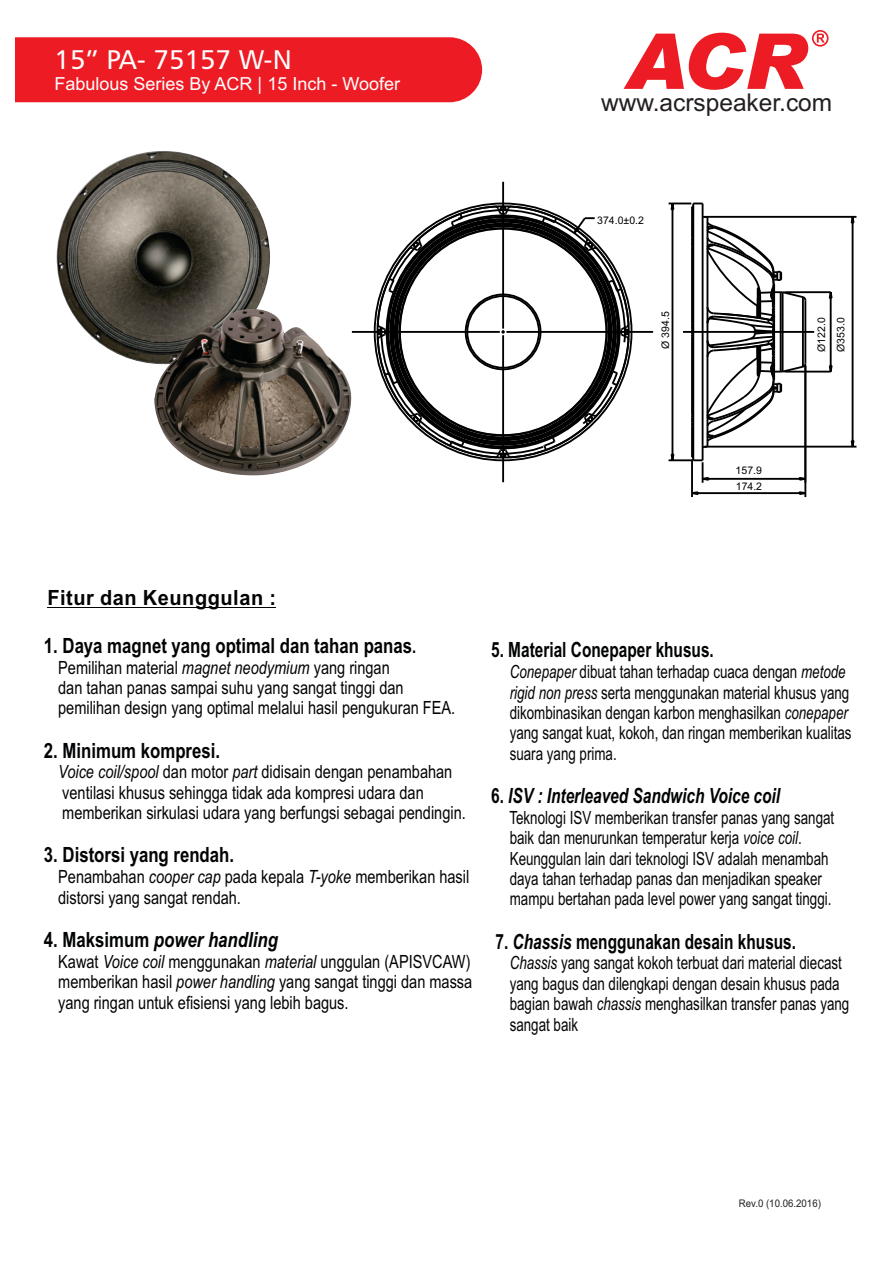
<style>
.page{position:relative;width:893px;height:1263px;background:#fff}
.page>*{position:absolute;margin:0;border:0;box-sizing:border-box;transform-origin:0 0}
.t1{font:27px "Humanist 777 BT Roman B";color:#fff}
.t2{font:24.45px "Arial";color:#231f20}
.t3{font:700 21px "Arial";color:#020304;scale:.8 1}
.t4{font:700 21px "Arial";color:#020304;scale:.73 1}
.t5{font:italic 700 21px "Arial";color:#020304;scale:.73 1}
.t6{font:italic 700 21px "Arial";color:#020304;scale:.8 1}
.t7{font:700 21px "Arial";letter-spacing:.03em;color:#020304;scale:.95 1}
.t8{font:18.15px/20.4px "Arial";color:#020304;scale:.73 1}
.t9{font:18.15px/20.4px "Arial";color:#020304;scale:.8 1}
.t10{font:18px "Arial";color:#fff}
.t11{font:10.5px/19.5px "Arial";color:#000}
.t12{font:10.5px "Arial";color:#231f20;scale:.92 1}
.s1{font-size:18.15px}
.s2{font-style:italic}
.s3{font-style:normal}
</style>
<div class="page">
<svg style="left:375px;top:204px;width:255px;height:255px"></svg>
<hr style="left:502px;top:182px;width:2px;height:147px;background:#000">
<hr style="left:352px;top:331px;width:148px;height:2px;background:#000">
<hr style="left:502px;top:335px;width:2px;height:147px;background:#000">
<hr style="left:506px;top:331px;width:147px;height:2px;background:#000">
<svg style="left:827px;top:364px;width:6px;height:9px"></svg>
<svg style="left:827px;top:293px;width:6px;height:7px"></svg>
<hr style="left:784px;top:371px;width:47px;height:1px;background:#000">
<hr style="left:784px;top:291px;width:47px;height:2px;background:#000">
<hr style="left:830px;top:292px;width:2px;height:80px;background:#000">
<svg style="left:849px;top:439px;width:7px;height:7px"></svg>
<svg style="left:849px;top:215px;width:7px;height:10px"></svg>
<hr style="left:704px;top:446px;width:152px;height:2px;background:#000">
<hr style="left:704px;top:216px;width:152px;height:2px;background:#000">
<hr style="left:852px;top:217px;width:1px;height:230px;background:#000">
<svg style="left:797px;top:490px;width:10px;height:6px"></svg>
<svg style="left:693px;top:491px;width:7px;height:4px"></svg>
<hr style="left:804px;top:365px;width:2px;height:132px;background:#000">
<hr style="left:691px;top:459px;width:2px;height:38px;background:#000">
<hr style="left:692px;top:492px;width:113px;height:2px;background:#000">
<svg style="left:669px;top:202px;width:145px;height:281px"></svg>
<div style="left:15px;top:37px;width:467px;height:65px;background:#ed1c24"></div>
<svg style="left:624px;top:30px;width:204px;height:60px"></svg>
<hr style="left:47px;top:607px;width:229px;height:1px;background:#020304">
<img style="left:57px;top:151px;width:213px;height:213px;border-radius:50%">
<img style="left:154px;top:309px;width:197px;height:166px">
<h1 class="t1" style="left:55px;top:48px;width:239px">15” PA- 75157 W-N</h1>
<p class="t10" style="left:55px;top:77px;width:347px">Fabulous Series By ACR | 15 Inch - Woofer</p>
<h2 class="t2" style="left:601px;top:94px;width:233px">www.acrspeaker.com</h2>
<p class="t11" style="left:597px;top:211px;width:48px">374.0±0.2</p>
<p class="t11" style="left:656px;top:349px;width:39px;rotate:-90deg">Ø 394.5</p>
<p class="t11" style="left:813px;top:352px;width:36px;rotate:-90deg">Ø122.0<br>Ø353.0</p>
<p class="t11" style="left:736px;top:462px;width:28px">157.9</p>
<p class="t11" style="left:736px;top:478px;width:28px">174.2</p>
<p class="t7" style="left:47px;top:590px;width:242px">Fitur dan Keunggulan :</p>
<p class="t3" style="left:44px;top:637px;width:467px">1. Daya magnet yang optimal dan tahan panas<span class="s1">.</span></p>
<p class="t9" style="left:58px;top:659px;width:498px">Pemilihan material <span class="s2">magnet neodymium</span> yang ringan<br>dan tahan panas sampai suhu yang sangat tinggi dan pemilihan design yang optimal melalui hasil pengukuran FEA.</p>
<p class="t3" style="left:44px;top:742px;width:222px">2. Minimum kompresi.</p>
<p class="t9" style="left:58px;top:763px;width:511px"><span class="s2">Voice coil/spool</span> dan motor <span class="s2">part</span> didisain dengan penambahan ventilasi khusus sehingga tidak ada kompresi udara dan memberikan sirkulasi udara yang berfungsi sebagai pendingin.</p>
<p class="t3" style="left:44px;top:847px;width:239px">3. Distorsi yang rendah.</p>
<p class="t9" style="left:58px;top:868px;width:515px">Penambahan <span class="s2">cooper cap</span> pada kepala <span class="s2">T-yoke</span> memberikan hasil distorsi yang sangat rendah.</p>
<p class="t6" style="left:44px;top:931px;width:294px"><span class="s3">4. Maksimum</span> power handling</p>
<p class="t9" style="left:58px;top:953px;width:519px;text-align:justify">Kawat <span class="s2">Voice coil</span> menggunakan <span class="s2">material</span> unggulan (APISVCAW) memberikan hasil <span class="s2">power handling</span> yang sangat tinggi dan massa yang ringan untuk efisiensi yang lebih bagus.</p>
<p class="t4" style="left:491px;top:642px;width:307px">5. Material Conepaper khusus.</p>
<p class="t8" style="left:510px;top:663px;width:470px"><span class="s2">Conepaper</span> dibuat tahan terhadap cuaca dengan <span class="s2">metode rigid non press</span> serta menggunakan material khusus yang dikombinasikan dengan karbon menghasilkan <span class="s2">conepaper </span>yang sangat kuat, kokoh, dan ringan memberikan kualitas suara yang prima.</p>
<p class="t5" style="left:491px;top:788px;width:397px"><span class="s3">6.</span> ISV : Interleaved Sandwich Voice coil</p>
<p class="t8" style="left:509px;top:809px;width:446px">Teknologi ISV memberikan transfer panas yang sangat baik dan menurunkan temperatur kerja <span class="s2">voice coil</span>.<br>Keunggulan lain dari teknologi ISV adalah menambah daya tahan terhadap panas dan menjadikan speaker mampu bertahan pada level power yang sangat tinggi.</p>
<p class="t4" style="left:495px;top:933px;width:413px">7. <span class="s2">Chassis</span> menggunakan desain khusus.</p>
<p class="t8" style="left:510px;top:954px;width:467px"><span class="s2">Chassis</span> yang sangat kokoh terbuat dari material diecast yang bagus dan dilengkapi dengan desain khusus pada bagian bawah <span class="s2">chassis</span> menghasilkan transfer panas yang sangat baik</p>
<p class="t12" style="left:739px;top:1199px;width:91px">Rev.0 (10.06.2016)</p>
</div>
